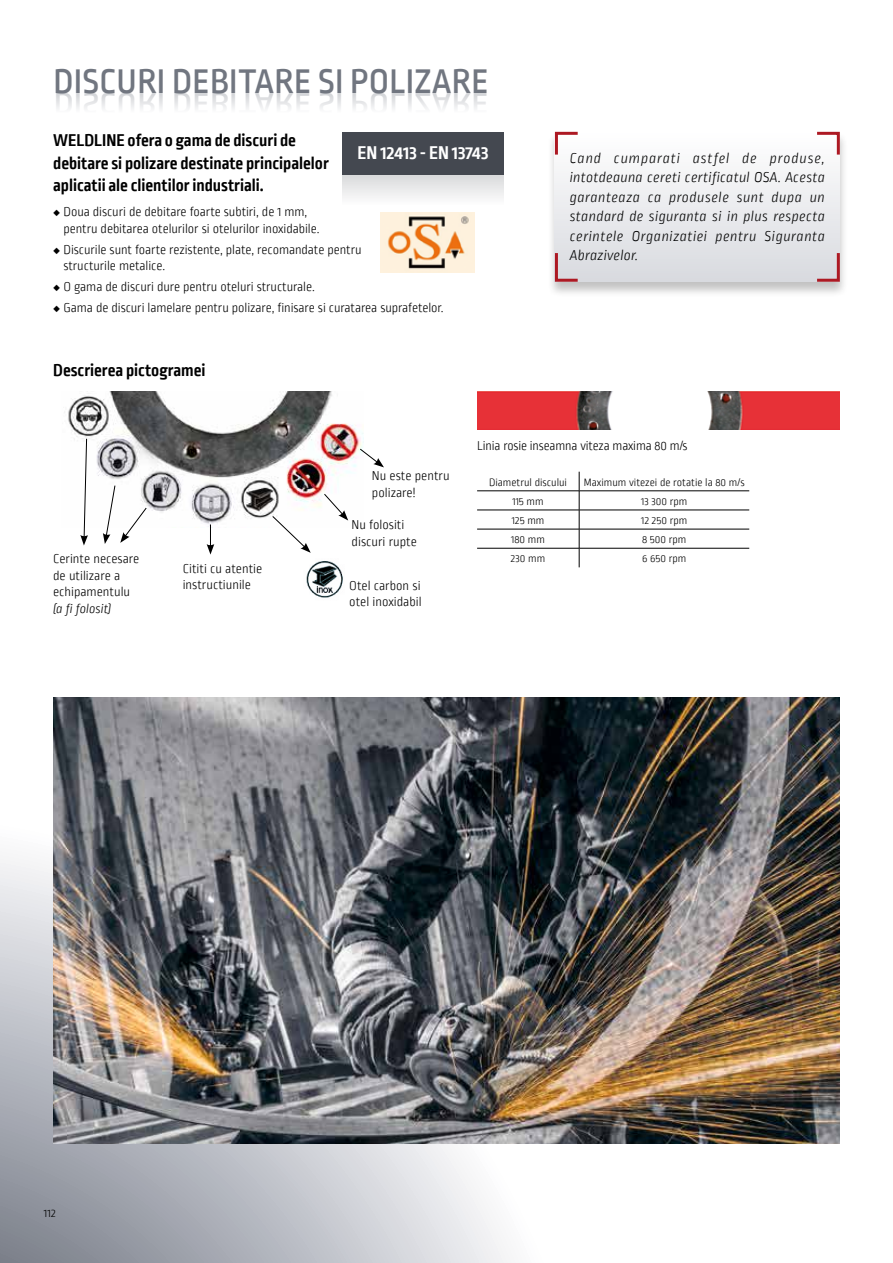
<style>
.page{position:relative;width:893px;height:1263px;background:#fff}
.page>*{position:absolute;margin:0;border:0;box-sizing:border-box;transform-origin:0 0}
.t1{font:500 36px "Ropa Sans PTT";letter-spacing:.01em;color:#717680}
.t2{font:700 19.5px "Ropa Sans PTT";color:#fff}
.t3{font:700 18px/22.5px "Ropa Sans PTT";color:#000}
.t4{font:italic 300 15px/19.5px "Ropa Sans PTT";letter-spacing:.035em;color:#000;text-align:justify}
.t5{font:300 13.5px/16.5px "Ropa Sans PTT";letter-spacing:-.005em;color:#000}
.t6{font:italic 300 13.5px "Ropa Sans PTT";color:#000}
.t7{font:300 12px "Ropa Sans PTT";color:#000}
.t8{font:300 11.25px "Ropa Sans PTT";color:#000}
</style>
<div class="page">
<svg style="left:0;top:859px;width:508px;height:404px;background:#bec1c8"></svg>
<img style="left:53px;top:697px;width:787px;height:447px">
<svg style="left:477px;top:472px;width:272px;height:95px"></svg>
<div style="left:547px;top:131px;width:301px;height:166px;background:#000;opacity:.24"></div>
<div style="left:555px;top:132px;width:285px;height:150px;background:linear-gradient(to bottom,#fff,#d8dadf)"></div>
<svg style="left:814px;top:131px;width:27px;height:27px"></svg>
<svg style="left:553px;top:250px;width:28px;height:33px"></svg>
<svg style="left:814px;top:250px;width:27px;height:33px"></svg>
<svg style="left:553px;top:131px;width:28px;height:27px"></svg>
<div style="left:342px;top:174px;width:162px;height:32px;background:linear-gradient(to bottom,#d8d9da,#fdfdfd)"></div>
<div style="left:342px;top:132px;width:162px;height:42px;background:#444850"></div>
<img style="left:380px;top:212px;width:95px;height:60px">
<img style="left:64px;top:391px;width:299px;height:133px">
<svg style="left:80px;top:438px;width:8px;height:107px"></svg>
<svg style="left:103px;top:485px;width:44px;height:59px"></svg>
<svg style="left:207px;top:524px;width:7px;height:31px"></svg>
<img style="left:306px;top:561px;width:37px;height:37px">
<svg style="left:272px;top:515px;width:39px;height:38px"></svg>
<svg style="left:359px;top:448px;width:25px;height:19px"></svg>
<svg style="left:323px;top:493px;width:25px;height:27px"></svg>
<img style="left:477px;top:391px;width:363px;height:38px">
<h1 class="t1" style="left:53px;top:61px;width:437px">DISCURI DEBITARE SI POLIZARE</h1>
<h3 class="t3" style="left:53px;top:130px;width:277px">WELDLINE ofera o gama de discuri de debitare si polizare destinate principalelor aplicatii ale clientilor industriali.</h3>
<p class="t5" style="left:63px;top:204px;width:258px;text-indent:-10px">◆ Doua discuri de debitare foarte subtiri, de 1 mm, pentru debitarea otelurilor si otelurilor inoxidabile.</p>
<p class="t5" style="left:63px;top:242px;width:300px;text-indent:-10px">◆ Discurile sunt foarte rezistente, plate, recomandate pentru structurile metalice.</p>
<p class="t5" style="left:53px;top:279px;width:263px">◆ O gama de discuri dure pentru oteluri structurale.</p>
<p class="t5" style="left:53px;top:300px;width:392px">◆ Gama de discuri lamelare pentru polizare, finisare si curatarea suprafetelor.</p>
<h2 class="t2" style="left:357px;top:142px;width:133px">EN 12413 - EN 13743</h2>
<h3 class="t3" style="left:53px;top:360px;width:154px">Descrierea pictogramei</h3>
<p class="t4" style="left:570px;top:149px;width:257px">Cand cumparati astfel de produse, intotdeauna cereti certificatul OSA. Acesta garanteaza ca produsele sunt dupa un standard de siguranta si in plus respecta cerintele Organizatiei pentru Siguranta Abrazivelor.</p>
<p class="t5" style="left:53px;top:551px;width:88px">Cerinte necesare de utilizare a echipamentulu</p>
<p class="t6" style="left:53px;top:601px;width:60px">(a fi folosit)</p>
<p class="t5" style="left:183px;top:561px;width:81px">Cititi cu atentie instructiunile</p>
<p class="t5" style="left:372px;top:469px;width:79px">Nu este pentru polizare!</p>
<p class="t5" style="left:352px;top:517px;width:67px">Nu folositi discuri rupte</p>
<p class="t5" style="left:349px;top:578px;width:74px">Otel carbon si otel inoxidabil</p>
<p class="t5" style="left:477px;top:438px;width:212px">Linia rosie inseamna viteza maxima 80 m/s</p>
<p class="t8" style="left:489px;top:476px;width:80px">Diametrul discului</p>
<p class="t8" style="left:584px;top:476px;width:162px">Maximum vitezei de rotatie la 80 m/s</p>
<p class="t8" style="left:512px;top:495px;width:33px">115 mm</p>
<p class="t8" style="left:641px;top:495px;width:48px">13 300 rpm</p>
<p class="t8" style="left:512px;top:514px;width:34px">125 mm</p>
<p class="t8" style="left:641px;top:514px;width:48px">12 250 rpm</p>
<p class="t8" style="left:511px;top:534px;width:35px">180 mm</p>
<p class="t8" style="left:642px;top:534px;width:46px">8 500 rpm</p>
<p class="t8" style="left:511px;top:553px;width:36px">230 mm</p>
<p class="t8" style="left:642px;top:553px;width:46px">6 650 rpm</p>
<p class="t7" style="left:44px;top:1206px;width:14px">112</p>
</div>
